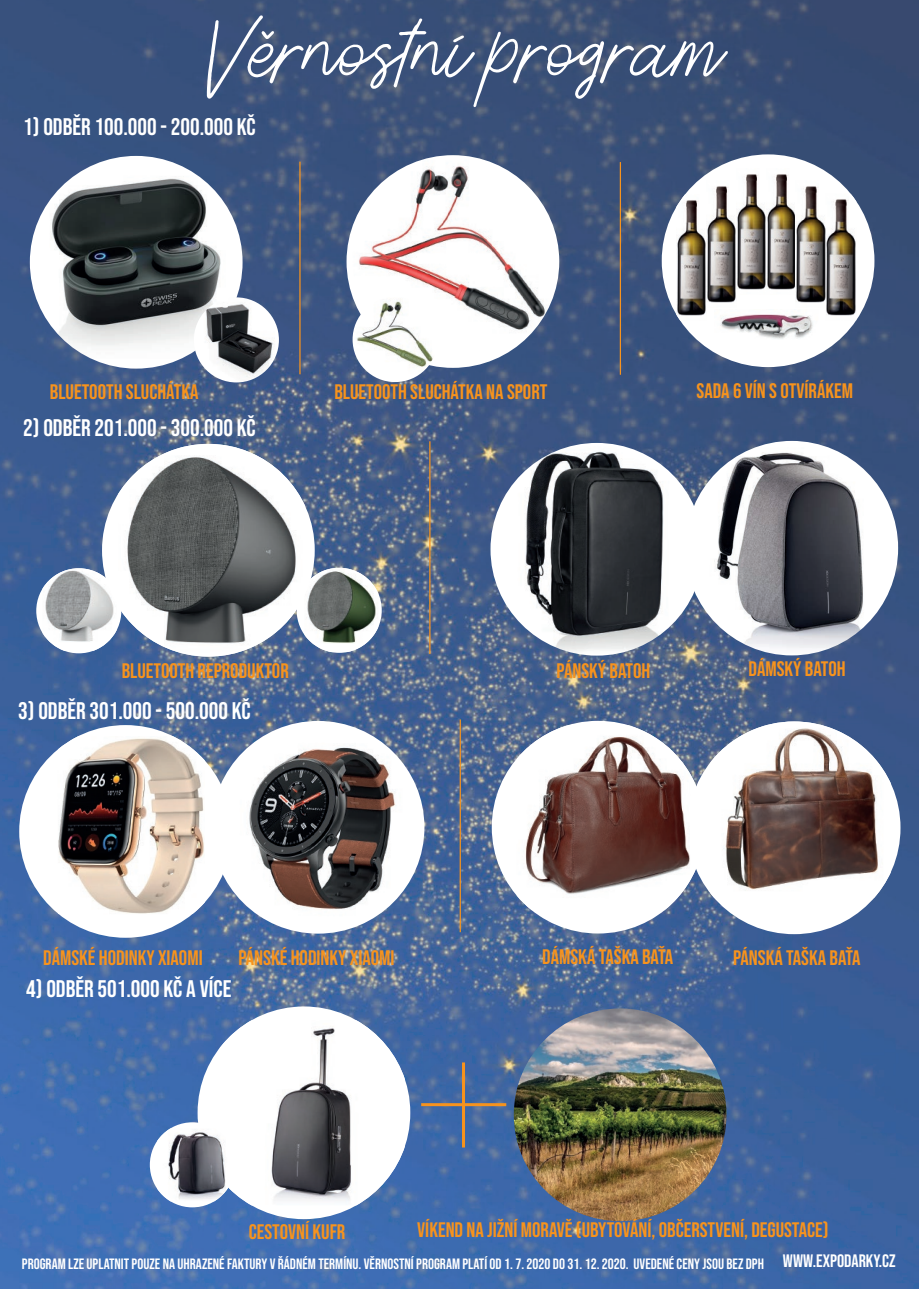
<style>
.page{position:relative;width:919px;height:1289px;background:#fff}
.page>*{position:absolute;margin:0;border:0;box-sizing:border-box;transform-origin:0 0}
.t1{font:68.55px "Aesthetik Script";color:#fff}
.t2{font:24px "Bebas Neue";color:#fff}
.t3{font:21px "Bebas Neue";color:#f7931d}
.t4{font:15px "Bebas Neue";color:#fff}
.s1{font-size:18px}
</style>
<div class="page">
<img style="left:0;top:0;width:918px;height:1288px">
<svg style="left:261px;top:31px;width:13px;height:8px"></svg>
<div style="left:661px;top:154px;width:213px;height:213px;background:#fff;border-radius:106px"></div>
<img style="left:676px;top:194px;width:30px;height:127px">
<img style="left:707px;top:186px;width:29px;height:117px">
<img style="left:737px;top:174px;width:58px;height:116px">
<img style="left:796px;top:186px;width:29px;height:117px">
<img style="left:825px;top:194px;width:31px;height:122px">
<img style="left:720px;top:314px;width:93px;height:25px">
<img style="left:346px;top:155px;width:213px;height:213px;border-radius:106px">
<img style="left:352px;top:297px;width:85px;height:85px;border-radius:43px">
<img style="left:30px;top:156px;width:212px;height:212px;border-radius:106px">
<img style="left:194px;top:297px;width:85px;height:85px;border-radius:43px">
<hr style="left:619px;top:162px;width:2px;height:213px;background:#f7931d">
<hr style="left:299px;top:162px;width:1px;height:212px;background:#f7931d">
<img style="left:305px;top:567px;width:73px;height:85px">
<div style="left:36px;top:568px;width:85px;height:85px;background:#fff;border-radius:43px"></div>
<img style="left:43px;top:568px;width:73px;height:83px">
<div style="left:102px;top:444px;width:213px;height:212px;background:#fff;border-radius:106px"></div>
<img style="left:118px;top:444px;width:187px;height:212px">
<img style="left:685px;top:441px;width:213px;height:214px">
<img style="left:490px;top:443px;width:213px;height:212px;border-radius:106px">
<hr style="left:429px;top:441px;width:1px;height:213px;background:#f7931d">
<div style="left:19px;top:725px;width:213px;height:212px;background:#fff;border-radius:106px"></div>
<img style="left:58px;top:736px;width:147px;height:178px">
<img style="left:212px;top:721px;width:212px;height:212px;border-radius:106px">
<hr style="left:459px;top:719px;width:2px;height:213px;background:#f7931d">
<div style="left:687px;top:721px;width:213px;height:213px;background:#fff;border-radius:106px"></div>
<img style="left:710px;top:721px;width:180px;height:177px">
<div style="left:491px;top:720px;width:213px;height:213px;background:#fff;border-radius:106px"></div>
<img style="left:516px;top:725px;width:186px;height:185px">
<div style="left:197px;top:1006px;width:213px;height:213px;background:#fff;border-radius:106px"></div>
<img style="left:220px;top:1020px;width:185px;height:185px">
<div style="left:150px;top:1122px;width:85px;height:85px;background:#fff;border-radius:43px"></div>
<img style="left:157px;top:1128px;width:78px;height:73px">
<img style="left:513px;top:1008px;width:213px;height:213px;border-radius:106px">
<hr style="left:462px;top:1062px;width:3px;height:85px;background:#f7931d">
<hr style="left:421px;top:1103px;width:85px;height:3px;background:#f7931d">
<h1 class="t1" style="left:203px;top:15px;width:520px">Vernostní program</h1>
<p class="t2" style="left:23px;top:113px;width:234px">1) ODBĚR 100.000 - 200.000 KČ</p>
<p class="t3" style="left:50px;top:380px;width:150px">BLUETOOTH SLUCHÁTKA</p>
<p class="t3" style="left:334px;top:380px;width:214px">BLUETOOTH SLUCHÁTKA NA SPORT</p>
<p class="t3" style="left:696px;top:379px;width:158px">SADA 6 VÍN S OTVÍRÁKEM</p>
<p class="t2" style="left:23px;top:413px;width:234px">2) ODBĚR 201.000 - 300.000 KČ</p>
<p class="t3" style="left:122px;top:658px;width:169px">BLUETOOTH REPRODUKTOR</p>
<p class="t3" style="left:556px;top:658px;width:95px">PÁNSKÝ BATOH</p>
<p class="t3" style="left:748px;top:657px;width:99px">DÁMSKÝ BATOH</p>
<p class="t2" style="left:18px;top:697px;width:234px">3) ODBĚR 301.000 - 500.000 KČ</p>
<p class="t3" style="left:43px;top:945px;width:161px">DÁMSKÉ HODINKY XIAOMI</p>
<p class="t3" style="left:238px;top:945px;width:157px">PÁNSKÉ HODINKY XIAOMI</p>
<p class="t3" style="left:542px;top:945px;width:132px">DÁMSKÁ TAŠKA BAŤA</p>
<p class="t3" style="left:733px;top:945px;width:129px">PÁNSKÁ TAŠKA BAŤA</p>
<p class="t2" style="left:26px;top:974px;width:207px">4) ODBĚR 501.000 KČ A VÍCE</p>
<p class="t3" style="left:249px;top:1219px;width:98px">CESTOVNÍ KUFR</p>
<p class="t3" style="left:417px;top:1217px;width:413px">VÍKEND NA JIŽNÍ MORAVĚ (UBYTOVÁNÍ, OBČERSTVENÍ, DEGUSTACE)</p>
<p class="t4" style="left:22px;top:1255px;width:875px">PROGRAM LZE UPLATNIT POUZE NA UHRAZENÉ FAKTURY V ŘÁDNÉM TERMÍNU. VĚRNOSTNÍ PROGRAM PLATÍ OD 1. 7. 2020 DO 31. 12. 2020. UVEDENÉ CENY JSOU BEZ DPH <span class="s1">WWW.EXPODARKY.CZ</span></p>
</div>
